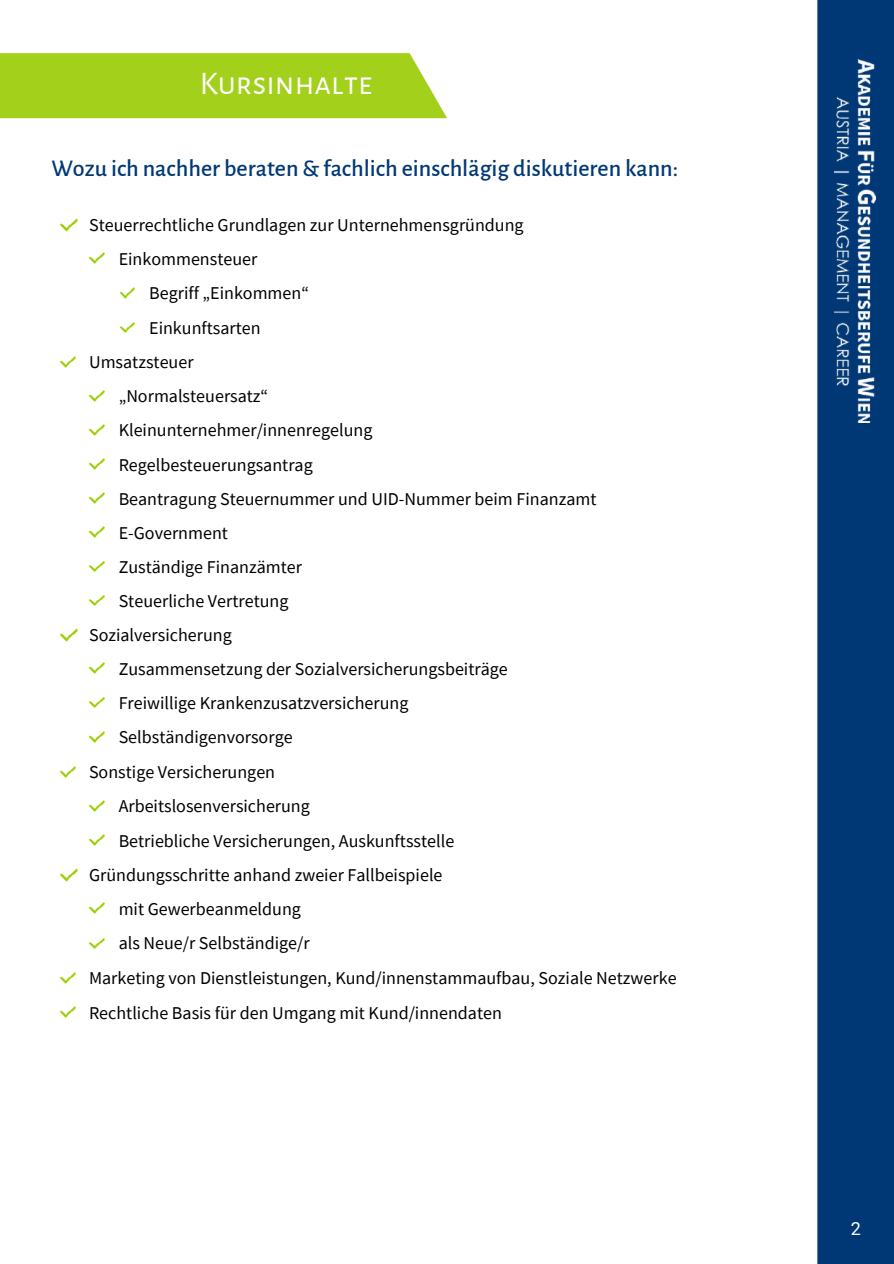
<style>
.page{position:relative;width:894px;height:1264px;background:#fff}
.page>*{position:absolute;margin:0;border:0;box-sizing:border-box;transform-origin:0 0}
.t1{font:33px "Alegreya Sans SC";color:#fff}
.t2{font:500 24px "Alegreya Sans";color:#003876}
.t3{font:18px/34px "Source Sans Pro";color:#000}
.t4{font:18px "Roboto";color:#fff}
</style>
<div class="page">
<div style="left:0;top:53px;width:447px;height:65px;background:#a2d01b"></div>
<div style="left:817px;top:0;width:76px;height:1263px;background:#003876"></div>
<img style="left:59px;top:356px;width:16px;height:12px">
<img style="left:833px;top:60px;width:42px;height:362px">
<img style="left:59px;top:218px;width:18px;height:14px">
<img style="left:119px;top:287px;width:16px;height:12px">
<img style="left:119px;top:322px;width:16px;height:11px">
<img style="left:89px;top:252px;width:16px;height:12px">
<img style="left:59px;top:628px;width:18px;height:14px">
<img style="left:89px;top:662px;width:16px;height:12px">
<img style="left:89px;top:697px;width:16px;height:12px">
<img style="left:89px;top:731px;width:16px;height:12px">
<img style="left:59px;top:766px;width:16px;height:12px">
<img style="left:89px;top:834px;width:16px;height:12px">
<img style="left:89px;top:800px;width:16px;height:12px">
<img style="left:59px;top:868px;width:18px;height:14px">
<img style="left:59px;top:972px;width:16px;height:12px">
<img style="left:59px;top:1006px;width:16px;height:12px">
<img style="left:89px;top:938px;width:16px;height:12px">
<img style="left:89px;top:902px;width:16px;height:12px">
<img style="left:89px;top:390px;width:16px;height:12px">
<img style="left:89px;top:424px;width:16px;height:12px">
<img style="left:89px;top:458px;width:16px;height:12px">
<img style="left:89px;top:492px;width:16px;height:12px">
<img style="left:89px;top:526px;width:16px;height:12px">
<img style="left:89px;top:561px;width:16px;height:12px">
<img style="left:89px;top:595px;width:16px;height:12px">
<h1 class="t1" style="left:200px;top:67px;width:174px">Kursinhalte</h1>
<h2 class="t2" style="left:51px;top:156px;width:628px">Wozu ich nachher beraten &amp; fachlich einschlägig diskutieren kann:</h2>
<p class="t3" style="left:89px;top:208px;width:436px">Steuerrechtliche Grundlagen zur Unternehmensgründung</p>
<p class="t3" style="left:119px;top:241px;width:140px">Einkommensteuer</p>
<p class="t3" style="left:149px;top:275px;width:161px;line-height:35.1px">Begriff „Einkommen“<br>Einkunftsarten</p>
<p class="t3" style="left:89px;top:345px;width:106px">Umsatzsteuer</p>
<p class="t3" style="left:119px;top:379px;width:479px">„Normalsteuersatz“<br>Kleinunternehmer/innenregelung<br>Regelbesteuerungsantrag<br>Beantragung Steuernummer und UID-Nummer beim Finanzamt<br>E-Government<br>Zuständige Finanzämter<br>Steuerliche Vertretung</p>
<p class="t3" style="left:89px;top:617px;width:144px">Sozialversicherung</p>
<p class="t3" style="left:119px;top:651px;width:390px">Zusammensetzung der Sozialversicherungsbeiträge</p>
<p class="t3" style="left:119px;top:685px;width:291px">Freiwillige Krankenzusatzversicherung</p>
<p class="t3" style="left:119px;top:720px;width:175px">Selbständigenvorsorge</p>
<p class="t3" style="left:89px;top:754px;width:187px">Sonstige Versicherungen</p>
<p class="t3" style="left:119px;top:788px;width:193px">Arbeitslosenversicherung</p>
<p class="t3" style="left:119px;top:823px;width:337px">Betriebliche Versicherungen, Auskunftsstelle</p>
<p class="t3" style="left:89px;top:858px;width:355px">Gründungsschritte anhand zweier Fallbeispiele</p>
<p class="t3" style="left:119px;top:891px;width:184px">mit Gewerbeanmeldung</p>
<p class="t3" style="left:119px;top:925px;width:192px">als Neue/r Selbständige/r</p>
<p class="t3" style="left:89px;top:960px;width:589px">Marketing von Dienstleistungen, Kund/innenstammaufbau, Soziale Netzwerke<br>Rechtliche Basis für den Umgang mit Kund/innendaten</p>
<p class="t4" style="left:850px;top:1218px;width:12px">2</p>
</div>
